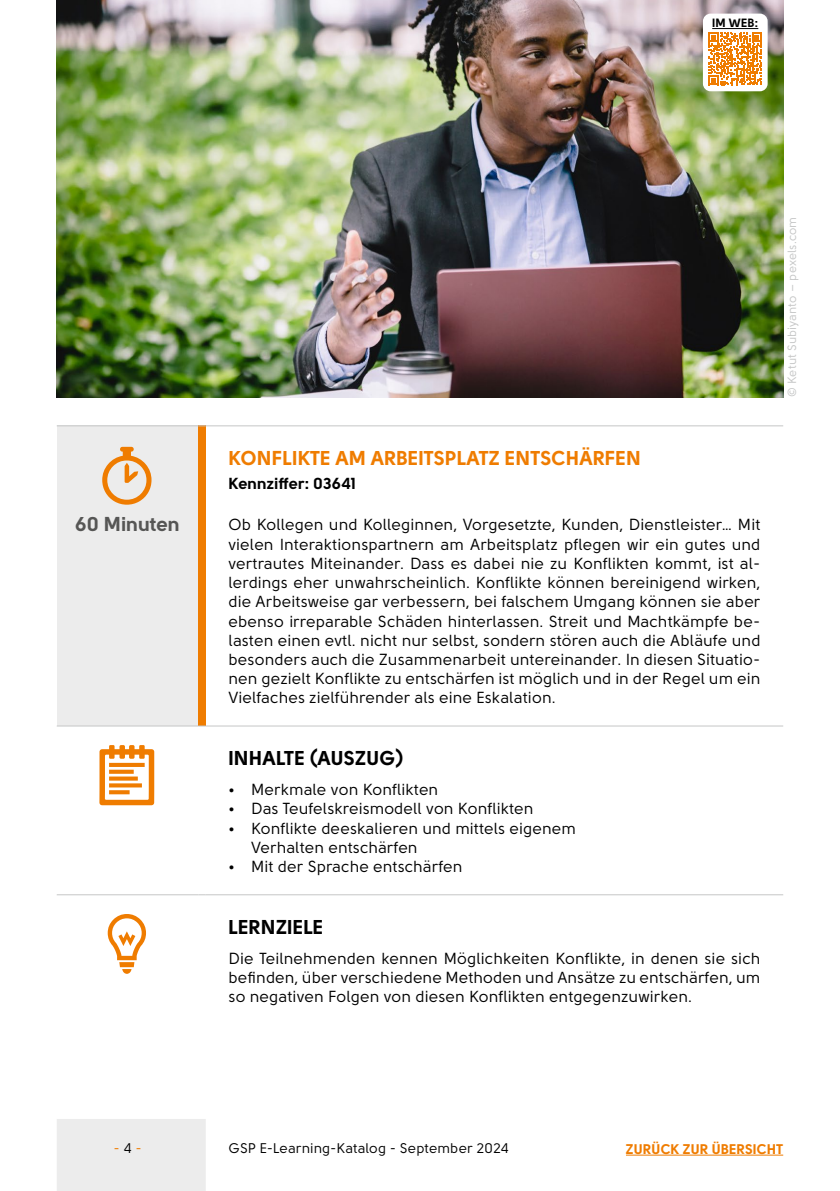
<style>
.page{position:relative;width:840px;height:1191px;background:#fff}
.page>*{position:absolute;margin:0;border:0;box-sizing:border-box;transform-origin:0 0}
.t1{font:70px "Heydings Icons";color:#ef7c00}
.t2{font:700 20px "Solomon Sans";color:#ef7c00}
.t3{font:700 20px "Solomon Sans";color:#000}
.t4{font:700 20px "Solomon Sans";letter-spacing:-.005em;color:#565655}
.t5{font:16px/19.2px "Solomon Sans";color:#000;text-align:justify}
.t6{font:700 16px "Solomon Sans";color:#000}
.t7{font:14px "Solomon Sans";color:#000}
.t8{font:700 14px "Solomon Sans";letter-spacing:-.01em;color:#ef7c00}
.t9{font:14px "Solomon Sans";color:#ef7c00}
.t10{font:12px "Solomon Sans";color:#c5c6c6}
.t11{font:700 12px "Solomon Sans";color:#000}
.s1{color:#000}
</style>
<div class="page">
<div style="left:57px;top:1119px;width:149px;height:72px;background:#ececec"></div>
<hr style="left:625px;top:1154px;width:157px;height:1px;background:#ef7c00">
<img style="left:57px;top:0;width:725px;height:397px">
<div style="left:57px;top:426px;width:141px;height:300px;background:#ececec"></div>
<div style="left:198px;top:426px;width:8px;height:300px;background:#ef7c00"></div>
<hr style="left:57px;top:425px;width:141px;height:1px;background:#c5c6c6">
<hr style="left:206px;top:425px;width:576px;height:1px;background:#c5c6c6">
<hr style="left:57px;top:725px;width:141px;height:1px;background:#c5c6c6">
<hr style="left:206px;top:725px;width:576px;height:1px;background:#c5c6c6">
<hr style="left:57px;top:894px;width:141px;height:1px;background:#c5c6c6">
<hr style="left:206px;top:894px;width:576px;height:1px;background:#c5c6c6">
<div style="left:702px;top:14px;width:65px;height:77px;background:#fff;border-radius:8px"></div>
<svg style="left:708px;top:32px;width:53px;height:53px"></svg>
<hr style="left:711px;top:28px;width:46px;height:1px;background:#000">
<p class="t11" style="left:711px;top:16px;width:48px">IM WEB:</p>
<p class="t4" style="left:75px;top:512px;width:106px">60 Minuten</p>
<p class="t2" style="left:228px;top:446px;width:414px">KONFLIKTE AM ARBEITSPLATZ ENTSCHÄRFEN</p>
<p class="t6" style="left:228px;top:474px;width:129px">Kennziffer: 03641</p>
<p class="t5" style="left:228px;top:515px;width:533px">Ob Kollegen und Kolleginnen, Vorgesetzte, Kunden, Dienstleister… Mit vielen Interaktionspartnern am Arbeitsplatz pflegen wir ein gutes und vertrautes Miteinander. Dass es dabei nie zu Konflikten kommt, ist al&shy;lerdings eher unwahrscheinlich. Konflikte können bereinigend wirken, die Arbeitsweise gar verbessern, bei falschem Umgang können sie aber ebenso irreparable Schäden hinterlassen. Streit und Machtkämpfe be&shy;lasten einen evtl. nicht nur selbst, sondern stören auch die Abläufe und besonders auch die Zusammenarbeit untereinander. In diesen Situatio&shy;nen gezielt Konflikte zu entschärfen ist möglich und in der Regel um ein Vielfaches zielführender als eine Eskalation.</p>
<p class="t3" style="left:228px;top:746px;width:177px">INHALTE (AUSZUG)</p>
<p class="t5" style="left:228px;top:780px;width:211px">• Merkmale von Konflikten</p>
<p class="t5" style="left:228px;top:799px;width:306px">• Das Teufelskreismodell von Konflikten</p>
<p class="t5" style="left:251px;top:818px;width:326px;text-indent:-23px">• Konflikte deeskalieren und mittels eigenem<br>Verhalten entschärfen</p>
<p class="t5" style="left:228px;top:857px;width:235px">• Mit der Sprache entschärfen</p>
<h1 class="t1" style="left:93px;top:908px;width:71px">●</h1>
<p class="t3" style="left:228px;top:915px;width:97px">LERNZIELE</p>
<p class="t5" style="left:228px;top:949px;width:533px">Die Teilnehmenden kennen Möglichkeiten Konflikte, in denen sie sich befinden, über verschiedene Methoden und Ansätze zu entschärfen, um so negativen Folgen von diesen Konflikten entgegenzuwirken.</p>
<p class="t10" style="left:785px;top:397px;width:182px;rotate:-90deg">© Ketut Subiyanto – pexels.com</p>
<p class="t9" style="left:113px;top:1140px;width:30px">- <span class="s1">4</span> -</p>
<p class="t7" style="left:228px;top:1140px;width:282px">GSP E-Learning-Katalog - September 2024</p>
<p class="t8" style="left:625px;top:1140px;width:159px">ZURÜCK ZUR ÜBERSICHT</p>
</div>
